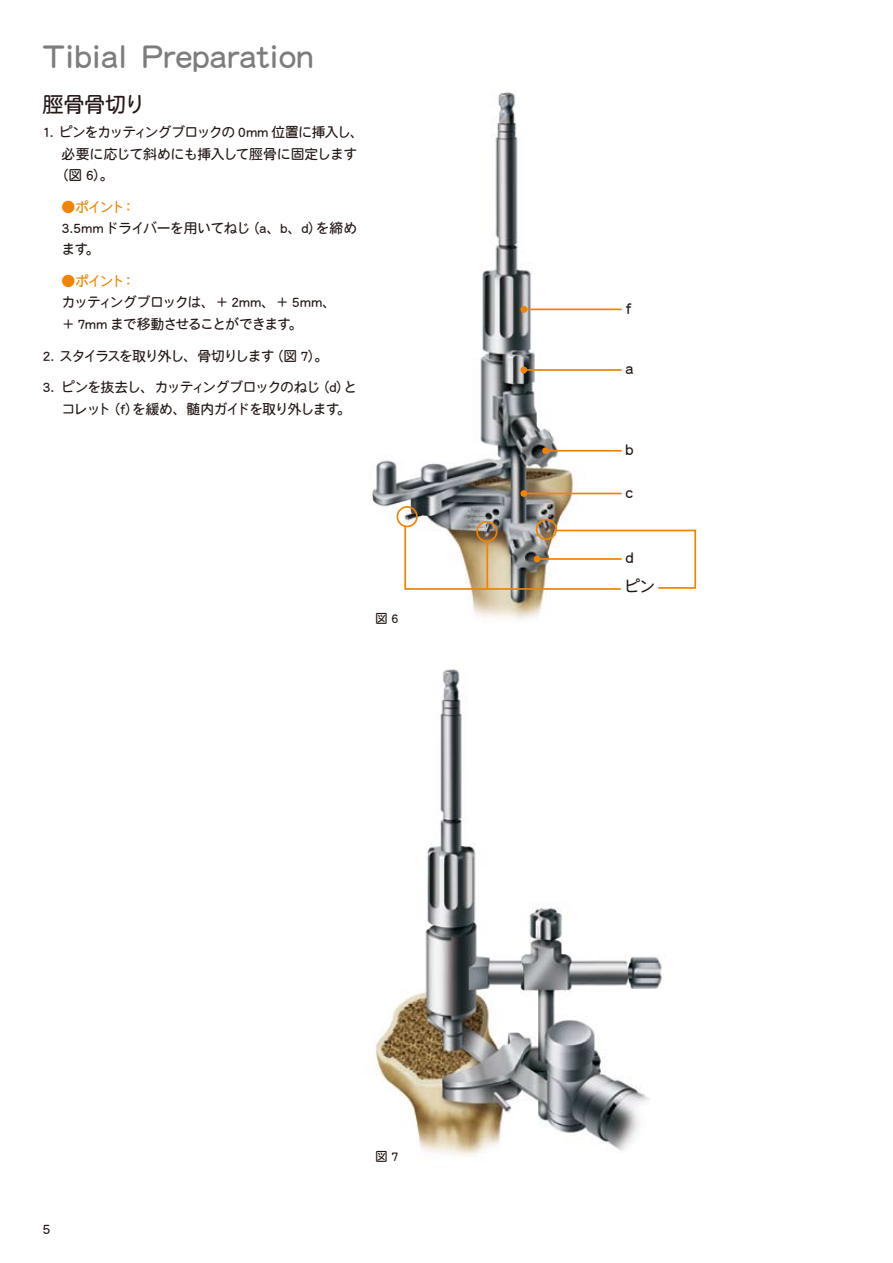
<style>
.page{position:relative;width:893px;height:1263px;background:#fff}
.page>*{position:absolute;margin:0;border:0;box-sizing:border-box;transform-origin:0 0}
.t1{font:34.05px "DFHS Maru Gothic Std W4";letter-spacing:-.025em;color:#7d7d7d}
.t2{font:21.3px "DFHS Maru Gothic Std W4";letter-spacing:-.02em;color:#231815}
.t3{font:15.9px/28.7px "DFHS Maru Gothic Std W4";color:#231815}
.t4{font:13.8px/21.3px "DFHS Maru Gothic Std W4";letter-spacing:-.065em;color:#231815}
.t5{font:13.8px/21.3px "DFHS Maru Gothic Std W4";letter-spacing:-.03em;color:#231815}
.t6{font:13.8px "DFHS Maru Gothic Std W4";letter-spacing:-.1em;color:#231815}
.t7{font:13.8px "DFHS Maru Gothic Std W4";letter-spacing:-.015em;color:#231815}
.t8{font:13.8px "DFHS Maru Gothic Std W4";letter-spacing:-.12em;color:#f08300}
.t9{font:12.75px "DFHS Maru Gothic Std W4";color:#231815}
</style>
<div class="page">
<img style="left:375px;top:669px;width:287px;height:488px">
<img style="left:371px;top:92px;width:216px;height:527px">
<hr style="left:524px;top:369px;width:98px;height:2px;background:#f08300">
<div style="left:520px;top:367px;width:7px;height:6px;background:#f08300;border-radius:50%"></div>
<hr style="left:524px;top:308px;width:98px;height:2px;background:#f08300">
<div style="left:520px;top:306px;width:7px;height:7px;background:#f08300;border-radius:50%"></div>
<hr style="left:546px;top:450px;width:76px;height:2px;background:#f08300">
<div style="left:542px;top:447px;width:7px;height:7px;background:#f08300;border-radius:50%"></div>
<hr style="left:524px;top:493px;width:98px;height:1px;background:#f08300">
<div style="left:520px;top:490px;width:7px;height:7px;background:#f08300;border-radius:50%"></div>
<div style="left:536px;top:519px;width:21px;height:21px;border:2px solid #f08300;border-radius:50%"></div>
<div style="left:476px;top:521px;width:21px;height:21px;border:2px solid #f08300;border-radius:50%"></div>
<div style="left:396px;top:506px;width:22px;height:21px;border:2px solid #f08300;border-radius:50%"></div>
<svg style="left:404px;top:524px;width:293px;height:67px"></svg>
<hr style="left:486px;top:542px;width:2px;height:47px;background:#f08300">
<h1 class="t1" style="left:43px;top:37px;width:273px">Tibial Preparation</h1>
<h2 class="t2" style="left:43px;top:93px;width:104px">脛骨骨切り</h2>
<p class="t4" style="left:43px;top:121px;width:323px">1. ピンをカッティングブロックの 0mm 位置に挿入し、</p>
<p class="t7" style="left:62px;top:146px;width:297px">必要に応じて斜めにも挿入して脛骨に固定します</p>
<p class="t4" style="left:55px;top:164px;width:61px">（図 6）。</p>
<p class="t8" style="left:62px;top:199px;width:75px">●ポイント：</p>
<p class="t5" style="left:62px;top:217px;width:297px">3.5mm ドライバーを用いてねじ（a、b、d）を締めます。</p>
<p class="t8" style="left:62px;top:274px;width:75px">●ポイント：</p>
<p class="t4" style="left:62px;top:292px;width:297px">カッティングブロックは、＋2mm、＋ 5mm、　　＋ 7mm まで移動させることができます。</p>
<p class="t6" style="left:43px;top:348px;width:288px">2. スタイラスを取り外し、骨切りします（図 7）。</p>
<p class="t4" style="left:62px;top:377px;width:297px;text-indent:-19px">3. ピンを抜去し、カッティングブロックのねじ（d）とコレット（f）を緩め、髄内ガイドを取り外します。</p>
<p class="t9" style="left:375px;top:612px;width:25px">図 6</p>
<p class="t4" style="left:43px;top:1219px;width:10px">5</p>
<p class="t9" style="left:375px;top:1149px;width:25px">図7</p>
<p class="t3" style="left:625px;top:293px;width:8px">f</p>
<p class="t3" style="left:625px;top:354px;width:10px">a</p>
<p class="t3" style="left:625px;top:435px;width:10px">b</p>
<p class="t3" style="left:625px;top:477px;width:9px">c</p>
<p class="t3" style="left:624px;top:543px;width:33px">d<br>ピン</p>
</div>
